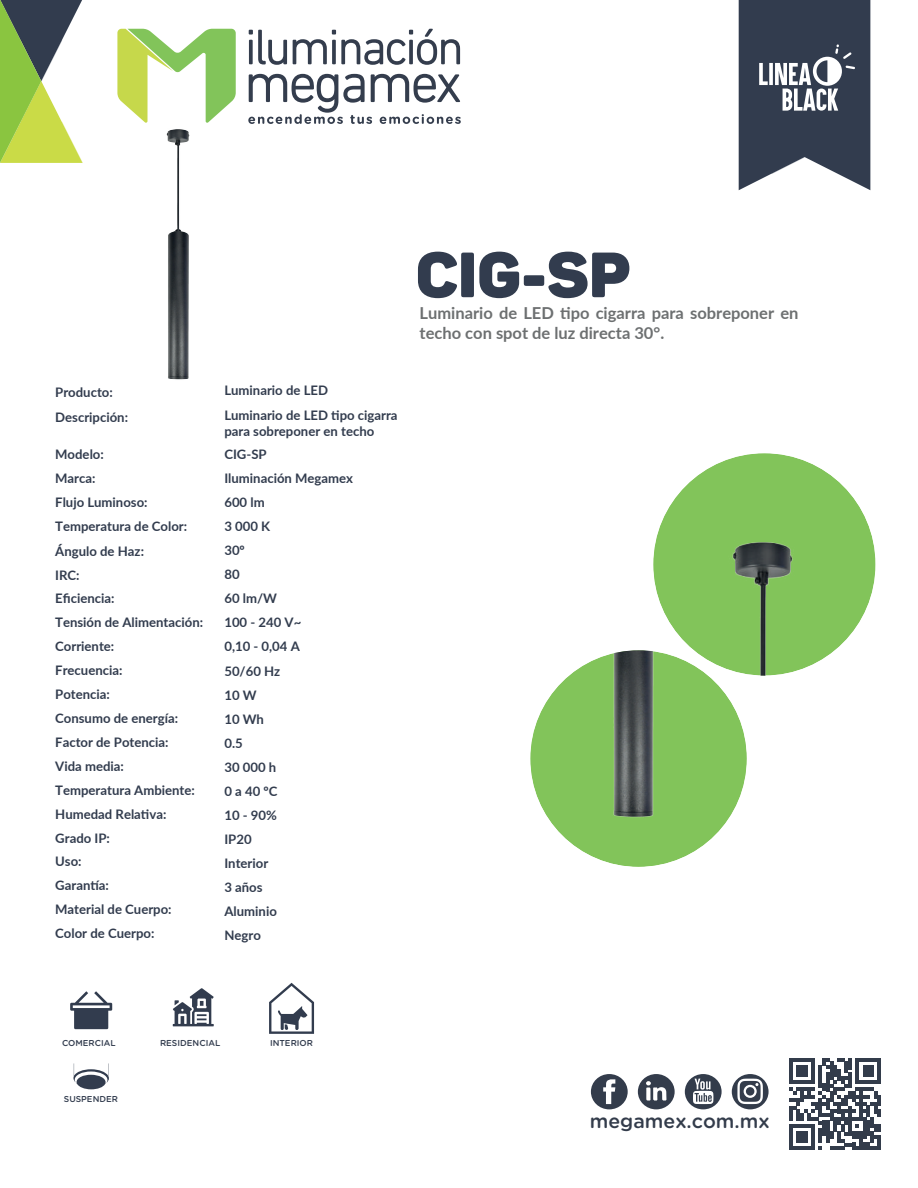
<style>
.page{position:relative;width:918px;height:1188px;background:#fff}
.page>*{position:absolute;margin:0;border:0;box-sizing:border-box;transform-origin:0 0}
.t1{font:62.85px "Panton Black Caps";color:#323c4e}
.t2{font:500 19.65px "Gotham Rounded";color:#333c4b}
.t3{font:700 16.5px/19.8px "Lato";color:#6d7071}
.t4{font:700 13.2px/24px "Lato";color:#323c4e}
.t5{font:500 8.55px "Gotham Rounded";color:#323c4e}
</style>
<div class="page">
<svg style="left:117px;top:29px;width:119px;height:93px"></svg>
<svg style="left:248px;top:74px;width:213px;height:50px"></svg>
<svg style="left:249px;top:30px;width:38px;height:35px"></svg>
<svg style="left:293px;top:29px;width:167px;height:36px"></svg>
<svg style="left:0;top:0;width:82px;height:163px"></svg>
<svg style="left:739px;top:0;width:131px;height:190px;background:#535b6b"></svg>
<svg style="left:591px;top:1074px;width:37px;height:35px"></svg>
<svg style="left:638px;top:1074px;width:37px;height:35px"></svg>
<svg style="left:685px;top:1074px;width:37px;height:35px"></svg>
<svg style="left:732px;top:1074px;width:37px;height:35px"></svg>
<svg style="left:789px;top:1058px;width:92px;height:92px"></svg>
<svg style="left:173px;top:988px;width:41px;height:38px"></svg>
<svg style="left:269px;top:983px;width:45px;height:51px"></svg>
<svg style="left:70px;top:991px;width:42px;height:38px"></svg>
<svg style="left:73px;top:1063px;width:36px;height:26px"></svg>
<img style="left:144px;top:120px;width:72px;height:260px">
<div style="left:530px;top:650px;width:217px;height:217px;background:#82c45a;border-radius:50%"></div>
<img style="left:570px;top:650px;width:135px;height:197px">
<div style="left:653px;top:453px;width:222px;height:223px;background:#82c45a;border-radius:50%"></div>
<img style="left:674px;top:542px;width:189px;height:134px">
<p class="t4" style="left:55px;top:380px;width:59px">Producto:</p>
<p class="t4" style="left:224px;top:378px;width:105px">Luminario de LED</p>
<p class="t4" style="left:55px;top:405px;width:74px">Descripción:</p>
<p class="t4" style="left:224px;top:407px;width:175px;line-height:15.8px">Luminario de LED tipo cigarra para sobreponer en techo</p>
<p class="t4" style="left:55px;top:441px;width:50px">Modelo:</p>
<p class="t4" style="left:224px;top:441px;width:44px">CIG-SP</p>
<p class="t4" style="left:55px;top:466px;width:42px">Marca:</p>
<p class="t4" style="left:224px;top:466px;width:130px">Iluminación Megamex</p>
<p class="t4" style="left:55px;top:490px;width:94px">Flujo Luminoso:</p>
<p class="t4" style="left:224px;top:490px;width:42px">600 lm</p>
<p class="t4" style="left:55px;top:513px;width:134px">Temperatura de Color:</p>
<p class="t4" style="left:224px;top:514px;width:47px">3 000 K</p>
<p class="t4" style="left:55px;top:538px;width:90px">Ángulo de Haz:</p>
<p class="t4" style="left:55px;top:562px;width:26px">IRC:</p>
<p class="t4" style="left:224px;top:538px;width:22px">30º</p>
<p class="t4" style="left:224px;top:562px;width:17px">80</p>
<p class="t4" style="left:55px;top:586px;width:61px">Eficiencia:</p>
<p class="t4" style="left:224px;top:586px;width:54px">60 lm/W</p>
<p class="t4" style="left:224px;top:634px;width:77px">0,10 - 0,04 A</p>
<p class="t4" style="left:55px;top:610px;width:149px">Tensión de Alimentación:</p>
<p class="t4" style="left:224px;top:610px;width:78px">100 - 240 V~</p>
<p class="t4" style="left:55px;top:634px;width:61px">Corriente:</p>
<p class="t4" style="left:55px;top:658px;width:69px">Frecuencia:</p>
<p class="t4" style="left:224px;top:658px;width:57px">50/60 Hz</p>
<p class="t4" style="left:55px;top:682px;width:56px">Potencia:</p>
<p class="t4" style="left:224px;top:682px;width:34px">10 W</p>
<p class="t4" style="left:55px;top:706px;width:124px">Consumo de energía:</p>
<p class="t4" style="left:55px;top:730px;width:115px">Factor de Potencia:</p>
<p class="t4" style="left:224px;top:706px;width:41px">10 Wh<br>0.5</p>
<p class="t4" style="left:55px;top:753px;width:70px">Vida media:</p>
<p class="t4" style="left:224px;top:754px;width:53px">30 000 h</p>
<p class="t4" style="left:55px;top:777px;width:141px">Temperatura Ambiente:</p>
<p class="t4" style="left:55px;top:801px;width:113px">Humedad Relativa:</p>
<p class="t4" style="left:224px;top:778px;width:55px">0 a 40 ºC<br>10 - 90%</p>
<p class="t4" style="left:55px;top:825px;width:56px">Grado IP:</p>
<p class="t4" style="left:224px;top:826px;width:29px">IP20</p>
<p class="t4" style="left:55px;top:849px;width:55px">Uso:<br>Garantía:</p>
<p class="t4" style="left:224px;top:850px;width:45px">Interior</p>
<p class="t4" style="left:224px;top:874px;width:40px">3 años</p>
<p class="t4" style="left:55px;top:897px;width:118px">Material de Cuerpo:</p>
<p class="t4" style="left:224px;top:898px;width:54px">Aluminio</p>
<p class="t4" style="left:55px;top:921px;width:101px">Color de Cuerpo:</p>
<p class="t4" style="left:224px;top:922px;width:38px">Negro</p>
<h1 class="t1" style="left:416px;top:235px;width:216px">CIG-SP</h1>
<p class="t3" style="left:420px;top:303px;width:380px">Luminario de LED tipo cigarra para sobreponer en techo con spot de luz directa 30°.</p>
<p class="t5" style="left:62px;top:1037px;width:55px">COMERCIAL</p>
<p class="t5" style="left:160px;top:1037px;width:62px">RESIDENCIAL</p>
<p class="t5" style="left:270px;top:1037px;width:44px">INTERIOR</p>
<p class="t5" style="left:64px;top:1093px;width:56px">SUSPENDER</p>
<h2 class="t2" style="left:590px;top:1107px;width:181px">megamex.com.mx</h2>
</div>
